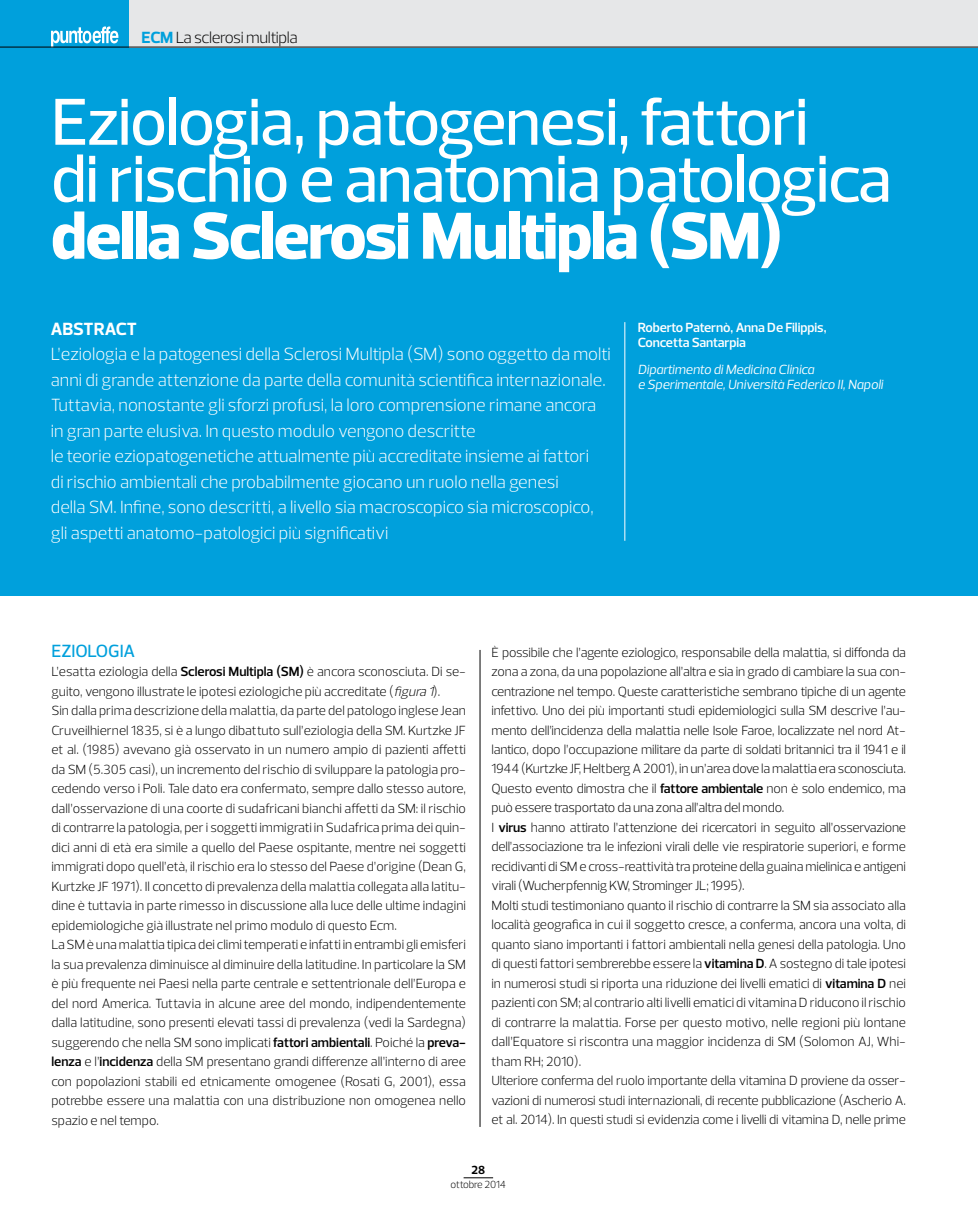
<style>
.page{position:relative;width:978px;height:1212px;background:#fff}
.page>*{position:absolute;margin:0;border:0;box-sizing:border-box;transform-origin:0 0}
.t1{font:500 67.5px/57px "Prelo";letter-spacing:-.02em;color:#fff}
.t2{font:800 67.5px "Prelo";letter-spacing:-.02em;color:#fff}
.t3{font:300 18px/25.5px "Prelo";color:#fff}
.t4{font:500 18px "Prelo";letter-spacing:-.005em;color:#00a0dc}
.t5{font:700 18px "Prelo";color:#fff}
.t6{font:300 16.5px "Prelo";letter-spacing:-.02em;color:#000}
.t7{font:300 13.5px/19.5px "Prelo";letter-spacing:-.01em;color:#000}
.t8{font:italic 13.5px/15px "Prelo";letter-spacing:-.005em;color:#fff}
.t9{font:600 13.5px/15px "Prelo";letter-spacing:-.005em;color:#fff}
.t10{font:700 12px "Prelo";color:#000}
.t11{font:300 10.5px "Prelo";letter-spacing:-.01em;color:#000}
.s1{font-weight:700;color:#00a0dc}
.s2{font-weight:600}
.s3{font-style:italic}
</style>
<div class="page">
<div style="left:0;top:46px;width:978px;height:549px;background:#00a0dc"></div>
<hr style="left:480px;top:650px;width:1px;height:477px;background:#000">
<hr style="left:625px;top:322px;width:1px;height:219px;background:#fff">
<svg style="left:464px;top:1177px;width:29px;height:1px"></svg>
<div style="left:0;top:0;width:130px;height:47px;background:#00a0dc"></div>
<div style="left:130px;top:0;width:848px;height:47px;background:#e6e7e8"></div>
<svg style="left:51px;top:26px;width:67px;height:21px"></svg>
<hr style="left:0;top:47px;width:978px;height:1px;background:#000">
<p class="t6" style="left:142px;top:28px;width:158px"><span class="s1">ECM</span> La sclerosi multipla</p>
<h1 class="t1" style="left:51px;top:94px;width:842px">Eziologia, patogenesi, fattori<br>di rischio e anatomia patologica</h1>
<h1 class="t2" style="left:51px;top:195px;width:733px">della Sclerosi Multipla (SM)</h1>
<h2 class="t5" style="left:51px;top:318px;width:76px">ABST RACT</h2>
<p class="t3" style="left:51px;top:342px;width:561px">L’eziologia e la patogenesi della Sclerosi Multipla (SM) sono oggetto da molti anni di grande attenzione da parte della comunità scientifica internazionale.<br>Tuttavia, nonostante gli sforzi profusi, la loro comprensione rimane ancora in gran parte elusiva. In questo modulo vengono descritte<br>le teorie eziopatogenetiche attualmente più accreditate insieme ai fattori<br>di rischio ambientali che probabilmente giocano un ruolo nella genesi<br>della SM. Infine, sono descritti, a livello sia macroscopico sia microscopico, gli aspetti anatomo-patologici più significativi</p>
<p class="t9" style="left:638px;top:320px;width:190px">Roberto Paternò, Anna De Filippis,<br>Concetta Santarpia</p>
<p class="t8" style="left:638px;top:362px;width:247px">Dipartimento di Medicina Clinica<br>e Sperimentale, Università Federico II, Napoli</p>
<h2 class="t4" style="left:52px;top:639px;width:85px">EZIOLOGIA</h2>
<p class="t7" style="left:51px;top:662px;width:416px">L’esatta eziologia della <span class="s2">Sclerosi Multipla (SM)</span> è ancora sconosciuta. Di se&shy;guito, vengono illustrate le ipotesi eziologiche più accreditate (<span class="s3">figura 1</span>).<br>Sin dalla prima descrizione della malattia, da parte del patologo inglese Jean Cruveilhiernel 1835, si è a lungo dibattuto sull’eziologia della SM. Kurtzke JF et al. (1985) avevano già osservato in un numero ampio di pazienti affetti da SM (5.305 casi), un incremento del rischio di sviluppare la patologia pro&shy;cedendo verso i Poli. Tale dato era confermato, sempre dallo stesso autore, dall’osservazione di una coorte di sudafricani bianchi affetti da SM: il rischio di contrarre la patologia, per i soggetti immigrati in Sudafrica prima dei quin&shy;dici anni di età era simile a quello del Paese ospitante, mentre nei soggetti immigrati dopo quell’età, il rischio era lo stesso del Paese d’origine (Dean G, Kurtzke JF 1971). Il concetto di prevalenza della malattia collegata alla latitu&shy;dine è tuttavia in parte rimesso in discussione alla luce delle ultime indagini epidemiologiche già illustrate nel primo modulo di questo Ecm.<br>La SM è una malattia tipica dei climi temperati e infatti in entrambi gli emisferi la sua prevalenza diminuisce al diminuire della latitudine. In particolare la SM è più frequente nei Paesi nella parte centrale e settentrionale dell’Europa e del nord America. Tuttavia in alcune aree del mondo, indipendentemente dalla latitudine, sono presenti elevati tassi di prevalenza (vedi la Sardegna) suggerendo che nella SM sono implicati <span class="s2">fattori ambientali</span>. Poiché la <span class="s2">preva&shy;lenza</span> e l’<span class="s2">incidenza</span> della SM presentano grandi differenze all’interno di aree con popolazioni stabili ed etnicamente omogenee (Rosati G, 2001), essa potrebbe essere una malattia con una distribuzione non omogenea nello spazio e nel tempo.</p>
<p class="t7" style="left:491px;top:642px;width:416px">È possibile che l’agente eziologico, responsabile della malattia, si diffonda da zona a zona, da una popolazione all’altra e sia in grado di cambiare la sua con&shy;centrazione nel tempo. Queste caratteristiche sembrano tipiche di un agente infettivo. Uno dei più importanti studi epidemiologici sulla SM descrive l’au&shy;mento dell’incidenza della malattia nelle Isole Faroe, localizzate nel nord At&shy;lantico, dopo l’occupazione militare da parte di soldati britannici tra il 1941 e il 1944 (Kurtzke JF, Heltberg A 2001), in un’area dove la malattia era sconosciuta.<br>Questo evento dimostra che il <span class="s2">fattore ambientale</span> non è solo endemico, ma può essere trasportato da una zona all’altra del mondo.<br>I <span class="s2">virus</span> hanno attirato l’attenzione dei ricercatori in seguito all’osservazione dell’associazione tra le infezioni virali delle vie respiratorie superiori, e forme recidivanti di SM e cross-reattività tra proteine della guaina mielinica e antigeni virali (Wucherpfennig KW, Strominger JL; 1995).<br>Molti studi testimoniano quanto il rischio di contrarre la SM sia associato alla località geografica in cui il soggetto cresce, a conferma, ancora una volta, di quanto siano importanti i fattori ambientali nella genesi della patologia. Uno di questi fattori sembrerebbe essere la <span class="s2">vitamina D</span>. A sostegno di tale ipotesi in numerosi studi si riporta una riduzione dei livelli ematici di <span class="s2">vitamina D</span> nei pazienti con SM; al contrario alti livelli ematici di vitamina D riducono il rischio di contrarre la malattia. Forse per questo motivo, nelle regioni più lontane dall’Equatore si riscontra una maggior incidenza di SM (Solomon AJ, Whi&shy;tham RH; 2010).<br>Ulteriore conferma del ruolo importante della vitamina D proviene da osser&shy;vazioni di numerosi studi internazionali, di recente pubblicazione (Ascherio A. et al. 2014). In questi studi si evidenzia come i livelli di vitamina D, nelle prime</p>
<p class="t10" style="left:472px;top:1163px;width:15px">28</p>
<p class="t11" style="left:451px;top:1178px;width:57px">ottobre 2014</p>
</div>
